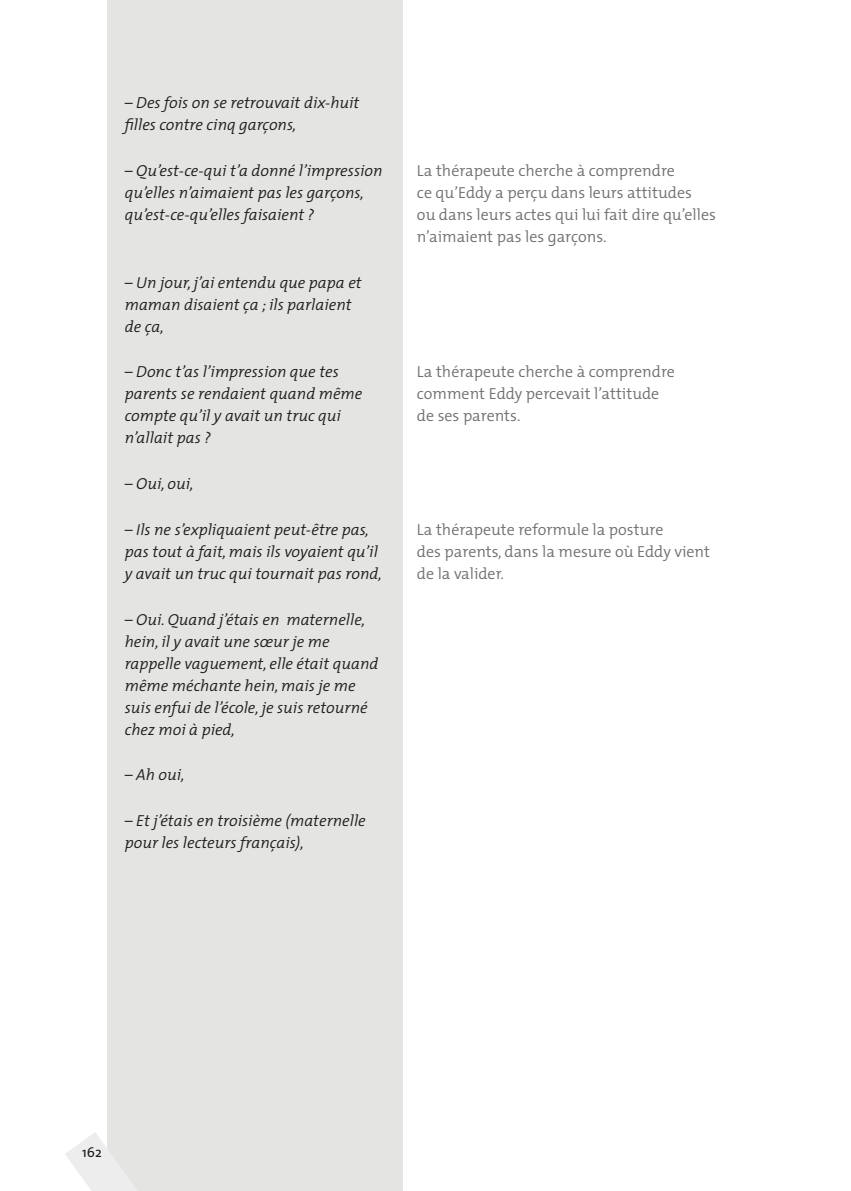
<style>
.page{position:relative;width:851px;height:1191px;background:#fff}
.page>*{position:absolute;margin:0;border:0;box-sizing:border-box;transform-origin:0 0}
.t1{font:italic 300 16px/22px "The Mix";color:#1d1d1b}
.t2{font:300 16px/22px "The Mix";color:#70706f}
.t3{font:14px "The Mix";color:#1d1d1b}
.s1{font-style:normal}
</style>
<div class="page">
<div style="left:108px;top:0;width:295px;height:1191px;background:#e4e4e3"></div>
<svg style="left:65px;top:1132px;width:43px;height:59px"></svg>
<p class="t1" style="left:125px;top:91px;width:236px"><span class="s1">–</span> Des fois on se retrouvait dix-huit filles contre cinq garçons,</p>
<p class="t1" style="left:125px;top:159px;width:259px"><span class="s1">–</span> Qu’est-ce-qui t’a donné l’impression qu’elles n’aimaient pas les garçons, qu’est-ce-qu’elles faisaient ?</p>
<p class="t2" style="left:417px;top:159px;width:300px">La thérapeute cherche à comprendre<br>ce qu’Eddy a perçu dans leurs attitudes<br>ou dans leurs actes qui lui fait dire qu’elles n’aimaient pas les garçons.</p>
<p class="t1" style="left:125px;top:271px;width:238px"><span class="s1">–</span> Un jour, j’ai entendu que papa et maman disaient ça ; ils parlaient de ça,</p>
<p class="t1" style="left:125px;top:360px;width:239px"><span class="s1">–</span> Donc t’as l’impression que tes parents se rendaient quand même compte qu’il y avait un truc qui n’allait pas ?</p>
<p class="t2" style="left:417px;top:360px;width:259px">La thérapeute cherche à comprendre comment Eddy percevait l’attitude de ses parents.</p>
<p class="t1" style="left:125px;top:472px;width:70px"><span class="s1">–</span> Oui, oui,</p>
<p class="t1" style="left:125px;top:518px;width:258px"><span class="s1">–</span> Ils ne s’expliquaient peut-être pas, pas tout à fait, mais ils voyaient qu’il y avait un truc qui tournait pas rond,</p>
<p class="t2" style="left:417px;top:518px;width:294px">La thérapeute reformule la posture<br>des parents, dans la mesure où Eddy vient de la valider.</p>
<p class="t1" style="left:125px;top:607px;width:255px"><span class="s1">–</span> Oui. Quand j’étais en maternelle, hein, il y avait une sœur je me rappelle vaguement, elle était quand même méchante hein, mais je me suis enfui de l’école, je suis retourné chez moi à pied,</p>
<p class="t1" style="left:125px;top:763px;width:61px"><span class="s1">–</span> Ah oui,</p>
<p class="t1" style="left:125px;top:809px;width:242px"><span class="s1">–</span> Et j’étais en troisième (maternelle pour les lecteurs français),</p>
<p class="t3" style="left:82px;top:1140px;width:21px">162</p>
</div>
